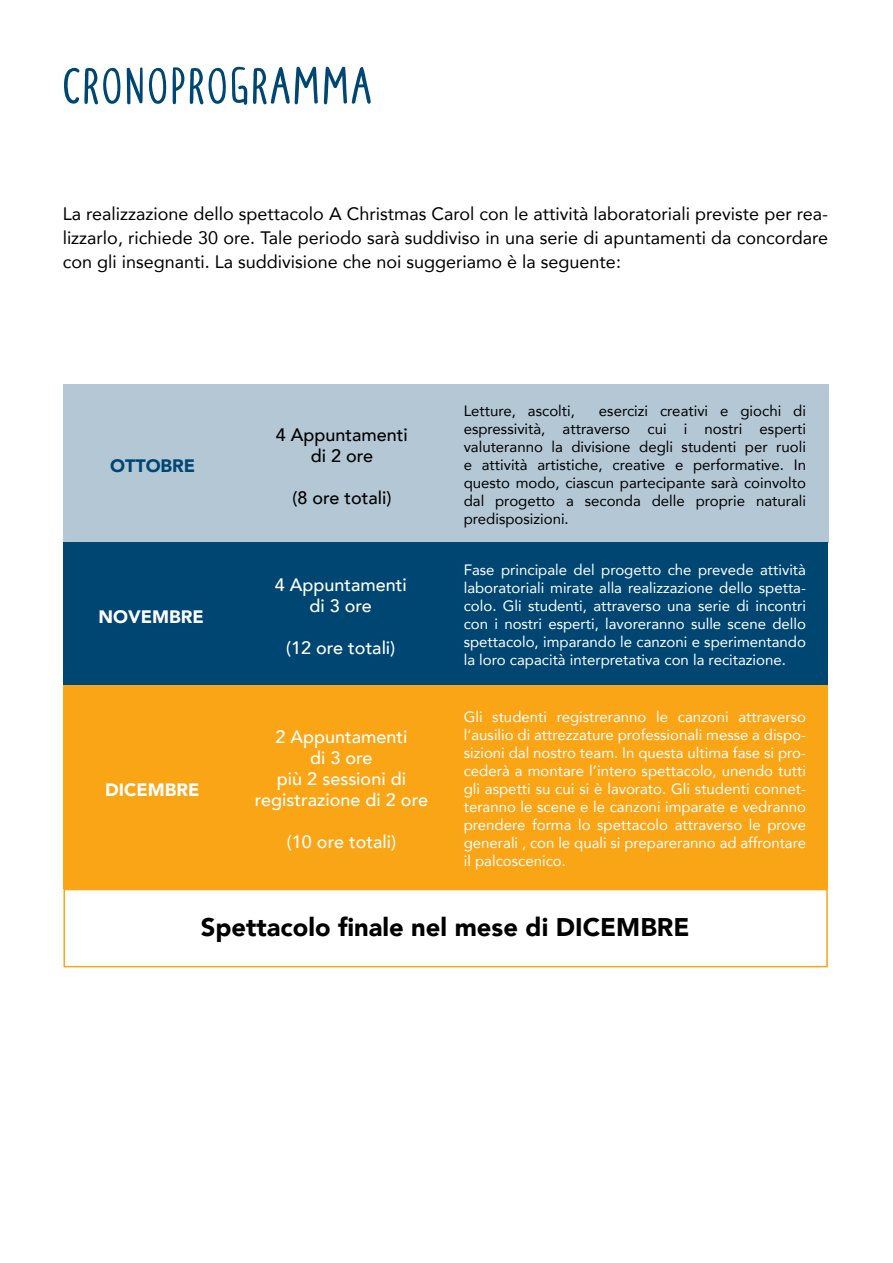
<style>
.page{position:relative;width:893px;height:1263px;background:#fff}
.page>*{position:absolute;margin:0;border:0;box-sizing:border-box;transform-origin:0 0}
.t1{font:52.5px "DOLPHINESDEMO Regular";letter-spacing:.05em;color:#004673}
.t2{font:900 25.5px "Avenir";color:#000}
.t3{font:18px/24px "Avenir";color:#000;text-align:justify}
.t4{font:500 18px/21px "Avenir";color:#fff;text-align:center}
.t5{font:500 18px/21px "Avenir";color:#000;text-align:center}
.t6{font:900 18px "Avenir";color:#fff}
.t7{font:900 18px "Avenir";color:#004673}
.t8{font:15px/18px "Avenir";color:#fff;text-align:justify}
.t9{font:15px/18px "Avenir";color:#000;text-align:justify}
</style>
<div class="page">
<div style="left:63px;top:542px;width:765px;height:143px;background:#004673"></div>
<div style="left:63px;top:685px;width:765px;height:204px;background:#faa516"></div>
<div style="left:63px;top:384px;width:766px;height:158px;background:#b3c7d5"></div>
<div style="left:63px;top:889px;width:765px;height:78px;border:2px solid #faa516"></div>
<h1 class="t1" style="left:63px;top:62px;width:310px">CRONOPROGRAMMA</h1>
<p class="t3" style="left:63px;top:201px;width:767px">La realizzazione dello spettacolo A Christmas Carol con le attività laboratoriali previste per rea&shy;lizzarlo, richiede 30 ore. Tale periodo sarà suddiviso in una serie di apuntamenti da concordare con gli insegnanti. La suddivisione che noi suggeriamo è la seguente:</p>
<p class="t7" style="left:110px;top:451px;width:87px">OTTOBRE</p>
<p class="t6" style="left:99px;top:601px;width:107px">NOVEMBRE</p>
<p class="t6" style="left:105px;top:774px;width:96px">DICEMBRE</p>
<p class="t5" style="left:276px;top:423px;width:134px">4 Appuntamenti di 2 ore</p>
<p class="t5" style="left:292px;top:486px;width:101px">(8 ore totali)</p>
<p class="t4" style="left:275px;top:573px;width:134px">4 Appuntamenti di 3 ore</p>
<p class="t4" style="left:286px;top:636px;width:111px">(12 ore totali)</p>
<p class="t4" style="left:255px;top:725px;width:175px">2 Appuntamenti<br>di 3 ore<br>più 2 sessioni di registrazione di 2 ore</p>
<p class="t4" style="left:287px;top:830px;width:111px">(10 ore totali)</p>
<p class="t9" style="left:464px;top:401px;width:344px;text-indent:135px">esercizi creativi e giochi di espressività, attraverso cui i nostri esperti valuteranno la divisione degli studenti per ruoli e attività artistiche, creative e performative. In questo modo, ciascun partecipante sarà coinvolto dal progetto a seconda delle proprie naturali predisposizioni.</p>
<p class="t9" style="left:464px;top:401px;width:113px">Letture, ascolti,</p>
<p class="t8" style="left:464px;top:560px;width:344px">Fase principale del progetto che prevede attività laboratoriali mirate alla realizzazione dello spetta&shy;colo. Gli studenti, attraverso una serie di incontri con i nostri esperti, lavoreranno sulle scene dello spettacolo, imparando le canzoni e sperimentando la loro capacità interpretativa con la recitazione.</p>
<p class="t8" style="left:464px;top:708px;width:344px">Gli studenti registreranno le canzoni attraverso l’ausilio di attrezzature professionali messe a dispo&shy;sizioni dal nostro team. In questa ultima fase si pro&shy;cederà a montare l’intero spettacolo, unendo tutti gli aspetti su cui si è lavorato. Gli studenti connet&shy;teranno le scene e le canzoni imparate e vedranno prendere forma lo spettacolo attraverso le prove generali , con le quali si prepareranno ad affrontare il palcoscenico.</p>
<h2 class="t2" style="left:201px;top:905px;width:490px">Spettacolo finale nel mese di DICEMBRE</h2>
</div>
